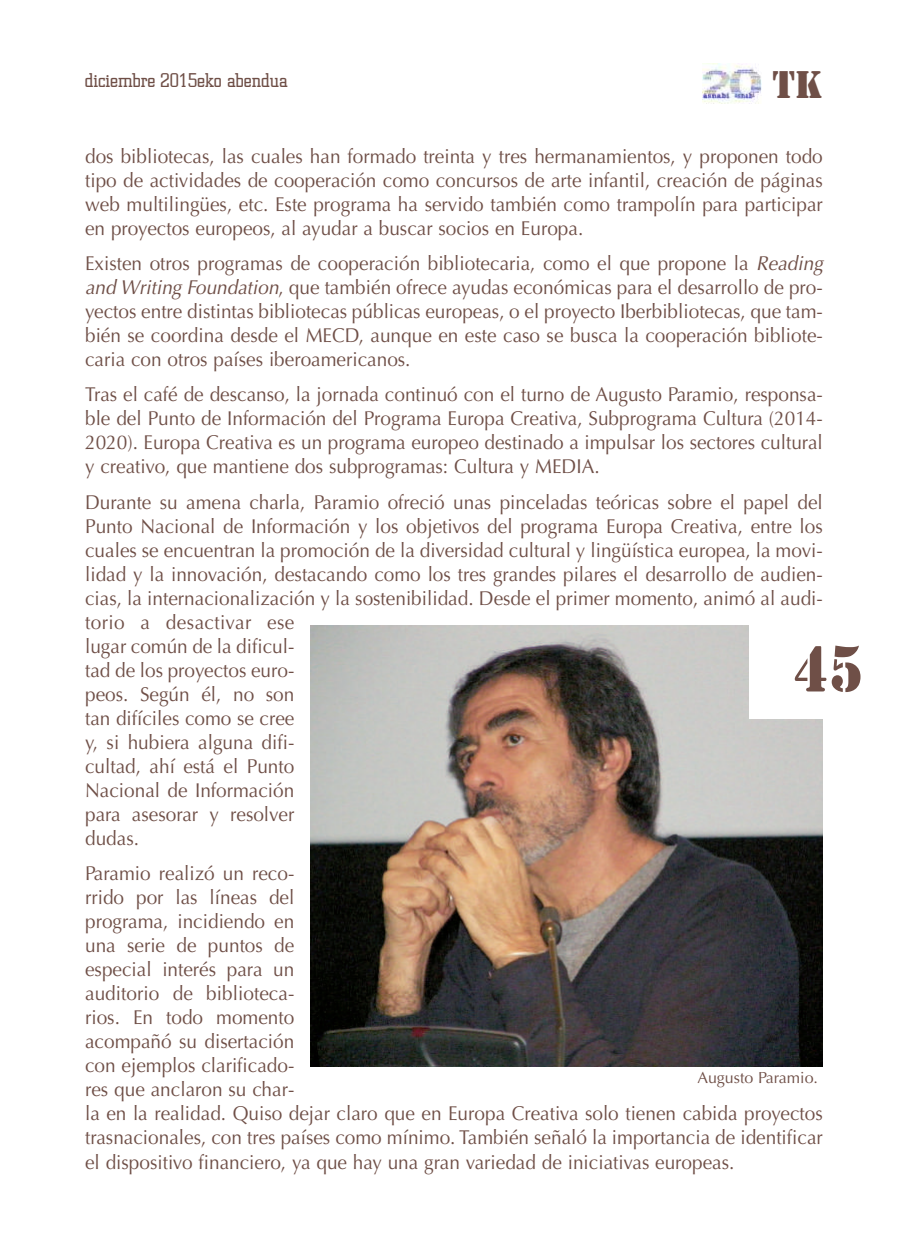
<style>
.page{position:relative;width:908px;height:1248px;background:#fff}
.page>*{position:absolute;margin:0;border:0;box-sizing:border-box;transform-origin:0 0}
.t1{font:68px "Stencil";color:#6f4f47;scale:.9 1}
.t2{font:40px "Stencil";color:#6f4f47;scale:.95 1}
.t3{font:20px/24px "Optima";color:#6f4f47;text-align:justify;scale:.95 1}
.t4{font:300 20px "Square Slabserif 711 BT";color:#6f4f47}
.t5{font:16px "Optima";color:#6f4f47}
.s1{font-style:italic}
</style>
<div class="page">
<img style="left:310px;top:625px;width:512px;height:441px">
<div style="left:748px;top:618px;width:159px;height:101px;background:#fff"></div>
<img style="left:702px;top:63px;width:59px;height:41px">
<p class="t4" style="left:85px;top:73px;width:204px">diciembre 2015eko abendua</p>
<h2 class="t2" style="left:772px;top:69px;width:55px">TK</h2>
<p class="t3" style="left:85px;top:146px;width:777px">dos bibliotecas, las cuales han formado treinta y tres hermanamientos, y proponen todo tipo de actividades de cooperación como concursos de arte infantil, creación de páginas web multilingües, etc. Este programa ha servido también como trampolín para participar en proyectos europeos, al ayudar a buscar socios en Europa.</p>
<p class="t3" style="left:85px;top:253px;width:777px">Existen otros programas de cooperación bibliotecaria, como el que propone la <span class="s1">Reading and Writing Foundation</span>, que también ofrece ayudas económicas para el desarrollo de pro&shy;yectos entre distintas bibliotecas públicas europeas, o el proyecto Iberbibliotecas, que tam&shy;bién se coordina desde el MECD, aunque en este caso se busca la cooperación bibliote&shy;caria con otros países iberoamericanos.</p>
<p class="t3" style="left:85px;top:384px;width:777px">Tras el café de descanso, la jornada continuó con el turno de Augusto Paramio, responsa&shy;ble del Punto de Información del Programa Europa Creativa, Subprograma Cultura (2014- 2020). Europa Creativa es un programa europeo destinado a impulsar los sectores cultural y creativo, que mantiene dos subprogramas: Cultura y MEDIA.</p>
<p class="t3" style="left:85px;top:492px;width:777px;text-align:left">Durante su amena charla, Paramio ofreció unas pinceladas teóricas sobre el papel del Punto Nacional de Información y los objetivos del programa Europa Creativa, entre los cuales se encuentran la promoción de la diversidad cultural y lingüística europea, la movi&shy;lidad y la innovación, destacando como los tres grandes pilares el desarrollo de audien&shy;cias, la internacionalización y la sostenibilidad. Desde el primer momento, animó al audi&shy;torio a desactivar ese<br>lugar común de la dificul-<br>tad de los proyectos euro-<br>peos. Según él, no son<br>tan difíciles como se cree<br>y, si hubiera alguna difi-<br>cultad, ahí está el Punto<br>Nacional de Información<br>para asesorar y resolver<br>dudas.</p>
<p class="t3" style="left:85px;top:863px;width:777px;text-align:left">Paramio realizó un reco-<br>rrido por las líneas del<br>programa, incidiendo en<br>una serie de puntos de<br>especial interés para un<br>auditorio de biblioteca-<br>rios. En todo momento<br>acompañó su disertación<br>con ejemplos clarificado-<br>res que anclaron su char-<br>la en la realidad. Quiso dejar claro que en Europa Creativa solo tienen cabida proyectos trasnacionales, con tres países como mínimo. También señaló la importancia de identificar el dispositivo financiero, ya que hay una gran variedad de iniciativas europeas.</p>
<h1 class="t1" style="left:793px;top:642px;width:80px">45</h1>
<p class="t5" style="left:697px;top:1070px;width:122px">Augusto Paramio.</p>
</div>
